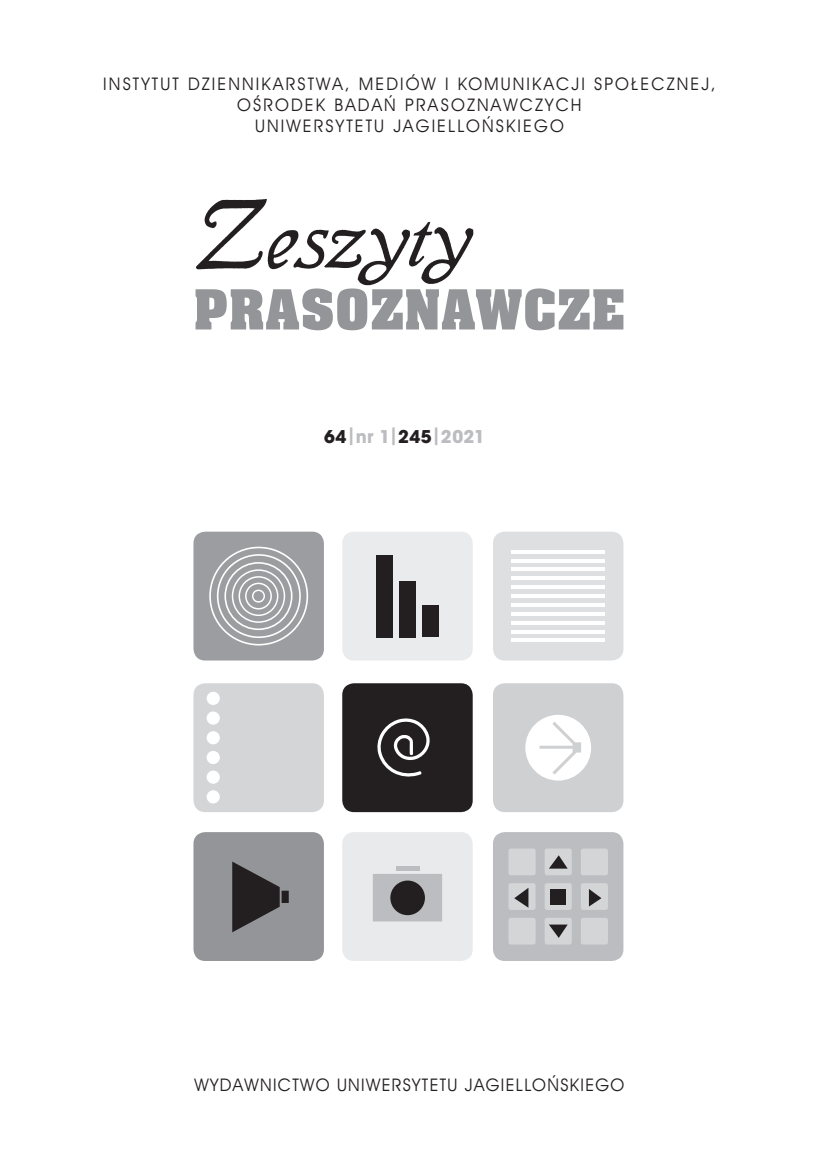
<style>
.page{position:relative;width:819px;height:1166px;background:#fff}
.page>*{position:absolute;margin:0;border:0;box-sizing:border-box;transform-origin:0 0}
.t1{font:700 18.55px "Avant Garde Bk PL";color:#bcbdc0}
.t2{font:17.5px/21px "Avant Garde Bk PL";letter-spacing:.12em;color:#231f20;text-align:center}
.t3{font:17.5px "Avant Garde Bk PL";letter-spacing:.075em;color:#231f20}
.COVER_NUMER_TYTULOWA{font:700 17.5px "ITC Avant Garde Pro";letter-spacing:.03em;color:#bcbdc0}
.s1{color:#231f20}
.s2{font-weight:500;font-size:21px}
</style>
<div class="page">
<svg style="left:195px;top:288px;width:428px;height:42px"></svg>
<img style="left:196px;top:199px;width:277px;height:86px">
<div style="left:193px;top:532px;width:131px;height:128px;background:#9b9da0;border-radius:12px"></div>
<div style="left:193px;top:683px;width:131px;height:129px;background:#d4d5d7;border-radius:12px"></div>
<div style="left:193px;top:832px;width:131px;height:129px;background:#939598;border-radius:12px"></div>
<div style="left:342px;top:532px;width:130px;height:128px;background:#eaebec;border-radius:12px"></div>
<div style="left:342px;top:683px;width:130px;height:129px;background:#231f20;border-radius:12px"></div>
<div style="left:342px;top:832px;width:130px;height:129px;background:#e9eaeb;border-radius:12px"></div>
<div style="left:493px;top:532px;width:130px;height:128px;background:#dedfe1;border-radius:12px"></div>
<div style="left:493px;top:683px;width:130px;height:129px;background:#cfd0d2;border-radius:12px"></div>
<div style="left:493px;top:832px;width:130px;height:129px;background:#bcbdc0;border-radius:12px"></div>
<div style="left:373px;top:874px;width:69px;height:47px;background:#bcbdc0"></div>
<div style="left:396px;top:866px;width:24px;height:5px;background:#bcbdc0"></div>
<div style="left:207px;top:692px;width:13px;height:13px;background:#fff;border-radius:50%"></div>
<div style="left:207px;top:711px;width:13px;height:14px;background:#fff;border-radius:50%"></div>
<div style="left:207px;top:731px;width:13px;height:13px;background:#fff;border-radius:50%"></div>
<div style="left:207px;top:751px;width:13px;height:13px;background:#fff;border-radius:50%"></div>
<div style="left:207px;top:770px;width:13px;height:14px;background:#fff;border-radius:50%"></div>
<div style="left:207px;top:790px;width:13px;height:13px;background:#fff;border-radius:50%"></div>
<svg style="left:232px;top:861px;width:57px;height:71px"></svg>
<svg style="left:525px;top:715px;width:66px;height:65px"></svg>
<svg style="left:377px;top:718px;width:53px;height:59px"></svg>
<hr style="left:511px;top:550px;width:94px;height:3px;background:#fff">
<hr style="left:511px;top:559px;width:94px;height:3px;background:#fff">
<hr style="left:511px;top:568px;width:94px;height:3px;background:#fff">
<hr style="left:511px;top:577px;width:94px;height:3px;background:#fff">
<hr style="left:511px;top:586px;width:94px;height:3px;background:#fff">
<hr style="left:511px;top:594px;width:94px;height:4px;background:#fff">
<hr style="left:511px;top:603px;width:94px;height:3px;background:#fff">
<hr style="left:511px;top:612px;width:94px;height:3px;background:#fff">
<hr style="left:511px;top:621px;width:94px;height:3px;background:#fff">
<hr style="left:511px;top:630px;width:94px;height:3px;background:#fff">
<hr style="left:511px;top:639px;width:94px;height:3px;background:#fff">
<div style="left:376px;top:555px;width:17px;height:82px;background:#231f20"></div>
<div style="left:399px;top:581px;width:17px;height:56px;background:#231f20"></div>
<div style="left:422px;top:605px;width:17px;height:32px;background:#231f20"></div>
<div style="left:224px;top:562px;width:68px;height:68px;border:2px solid #fff;border-radius:50%"></div>
<div style="left:217px;top:554px;width:84px;height:84px;border:2px solid #fff;border-radius:50%"></div>
<div style="left:209px;top:547px;width:99px;height:98px;border:2px solid #fff;border-radius:50%"></div>
<svg style="left:232px;top:569px;width:53px;height:54px"></svg>
<div style="left:508px;top:848px;width:27px;height:27px;background:#d4d5d7;border-radius:2px"></div>
<div style="left:508px;top:883px;width:27px;height:27px;background:#d4d5d7;border-radius:2px"></div>
<div style="left:508px;top:918px;width:27px;height:26px;background:#d4d5d7;border-radius:2px"></div>
<div style="left:544px;top:848px;width:27px;height:27px;background:#d4d5d7;border-radius:2px"></div>
<div style="left:544px;top:883px;width:27px;height:27px;background:#d4d5d7;border-radius:2px"></div>
<div style="left:544px;top:918px;width:27px;height:26px;background:#d4d5d7;border-radius:2px"></div>
<div style="left:580px;top:848px;width:28px;height:27px;background:#d4d5d7;border-radius:2px"></div>
<div style="left:580px;top:883px;width:28px;height:27px;background:#d4d5d7;border-radius:2px"></div>
<div style="left:580px;top:918px;width:28px;height:26px;background:#d4d5d7;border-radius:2px"></div>
<svg style="left:514px;top:888px;width:14px;height:20px"></svg>
<svg style="left:549px;top:924px;width:18px;height:14px"></svg>
<svg style="left:589px;top:889px;width:12px;height:17px"></svg>
<svg style="left:549px;top:855px;width:18px;height:13px"></svg>
<div style="left:550px;top:889px;width:15px;height:15px;background:#231f20"></div>
<div style="left:390px;top:880px;width:35px;height:35px;background:#231f20;border-radius:50%"></div>
<p class="t2" style="left:103px;top:74px;width:614px">INSTYTUT DZIENNIKARSTWA, MEDIÓW I KOMUNIKACJI SPOŁECZNEJ,<br>OŚRODEK BADAŃ PRASOZNAWCZYCH<br>UNIWERSYTETU JAGIELLOŃSKIEGO</p>
<p class="t1" style="left:322px;top:418px;width:165px"><span class="s1">62</span>|nr 4|<span class="s1">240</span>|2O19</p>
<p class="COVER_NUMER_TYTULOWA" style="left:324px;top:425px;width:162px"><span class="s1">64</span><span class="s2">|</span>nr 1<span class="s2">|</span><span class="s1">245</span><span class="s2">|</span>2021</p>
<p class="t3" style="left:194px;top:1074px;width:431px">WYDAWNICTWO UNIWERSYTETU JAGIELLOŃSKIEGO</p>
</div>
